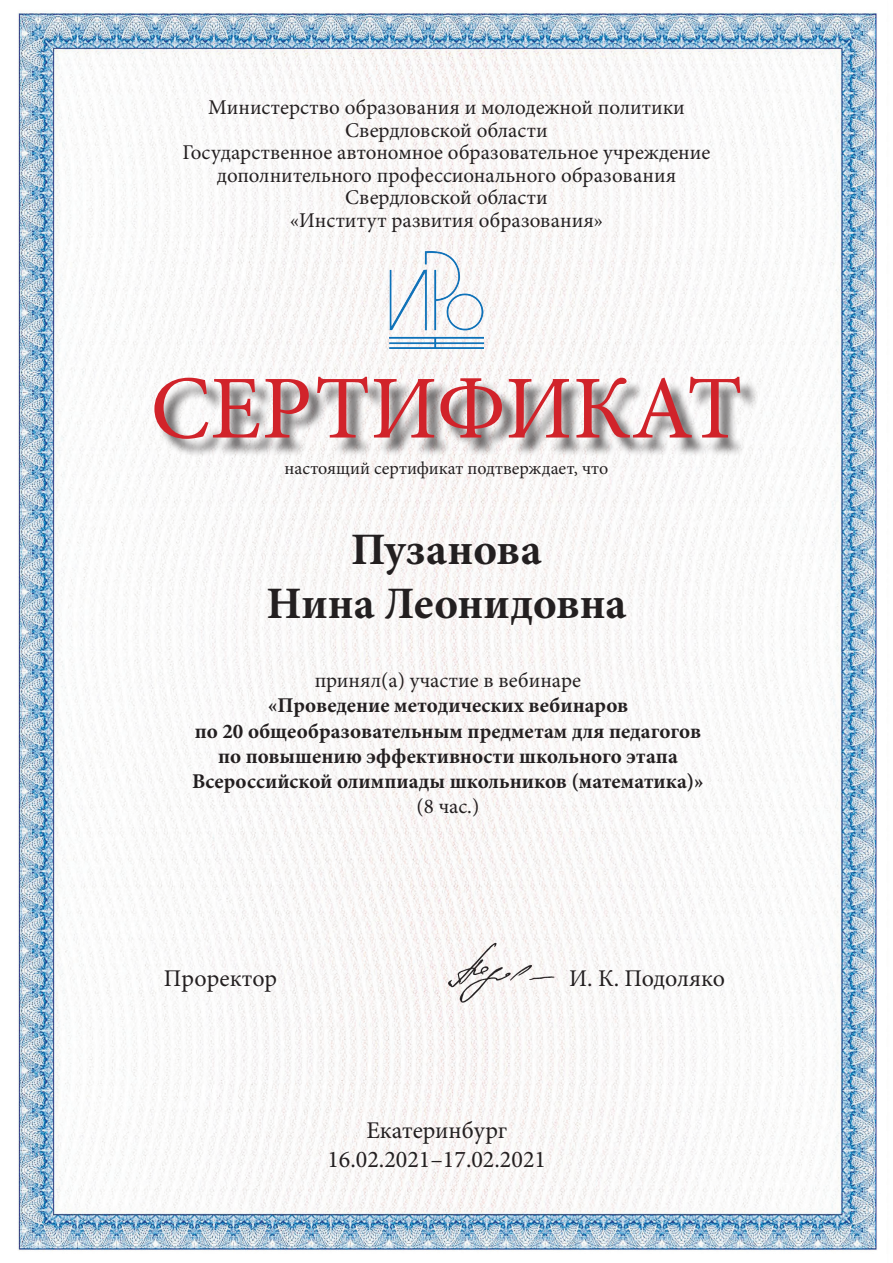
<style>
.page{position:relative;width:893px;height:1263px;background:#fff}
.page>*{position:absolute;margin:0;border:0;box-sizing:border-box;transform-origin:0 0}
.t1{font:90px "Minion Pro";color:#d1232a}
.t2{font:700 45px "Minion Pro";color:#231f20}
.t3{font:24px/28.8px "Minion Pro";color:#231f20;text-align:center}
.t4{font:21px/22.5px "Minion Pro";color:#231f20;text-align:center}
.t5{font:700 21px/25.2px "Minion Pro";color:#231f20;text-align:center}
.t6{font:18px "Minion Pro";color:#231f20}
</style>
<div class="page">
<img style="left:18px;top:10px;width:859px;height:1241px">
<div style="left:157px;top:380px;width:601px;height:77px;background:#231f20;opacity:.75"></div>
<img style="left:390px;top:251px;width:94px;height:97px">
<img style="left:448px;top:943px;width:106px;height:60px">
<p class="t4" style="left:183px;top:96px;width:529px">Министерство образования и молодежной политики Свердловской области<br>Государственное автономное образовательное учреждение дополнительного профессионального образования Свердловской области<br>«Институт развития образования»</p>
<h1 class="t1" style="left:150px;top:348px;width:594px">СЕРТИФИКАТ</h1>
<p class="t6" style="left:285px;top:456px;width:325px">настоящий сертификат подтверждает, что</p>
<p class="t2" style="left:351px;top:518px;width:192px">Пузанова</p>
<p class="t2" style="left:266px;top:572px;width:362px">Нина Леонидовна</p>
<p class="t4" style="left:315px;top:669px;width:268px">принял(а) участие в вебинаре</p>
<p class="t5" style="left:192px;top:693px;width:513px">«Проведение методических вебинаров<br>по 20 общеобразовательным предметам для педагогов по повышению эффективности школьного этапа Всероссийской олимпиады школьников (математика)»</p>
<p class="t4" style="left:417px;top:795px;width:64px">(8 час.)</p>
<p class="t3" style="left:164px;top:964px;width:115px">Проректор</p>
<p class="t3" style="left:569px;top:964px;width:157px">И. К. Подоляко</p>
<p class="t3" style="left:327px;top:1116px;width:220px">Екатеринбург<br>16.02.2021–17.02.2021</p>
</div>
